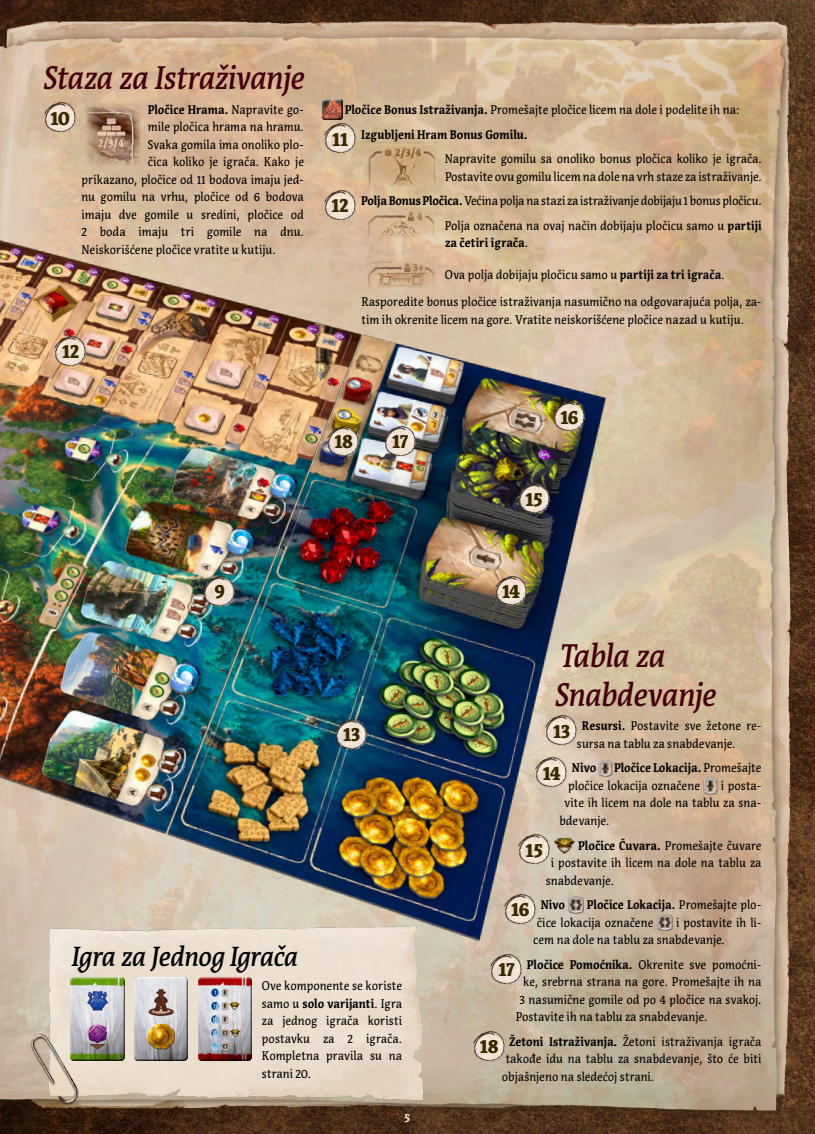
<style>
.page{position:relative;width:815px;height:1134px;background:#fff}
.page>*{position:absolute;margin:0;border:0;box-sizing:border-box;transform-origin:0 0}
.t1{font:italic 500 32.5px/39px "Acuta";letter-spacing:-.02em;color:#44000e;scale:.9 1}
.t2{font:italic 500 27.5px "Acuta";letter-spacing:-.025em;color:#000;scale:.9 1}
.t3{font:900 20px "Acuta";letter-spacing:-.025em;color:#352900;scale:.9 1}
.t4{font:12.5px/17.5px "Acuta";letter-spacing:-.005em;color:#000;scale:.9 1}
.t5{font:700 12.5px "Acuta";letter-spacing:-.005em;color:#000;scale:.9 1}
.t6{font:900 12.5px "Acuta";color:#e7d5b5;scale:.9 1}
.s1{font-weight:400}
.s2{font-weight:700}
.s3{font-weight:900;font-size:20px;color:#352900}
</style>
<div class="page">
<img style="left:0;top:0;width:815px;height:76px">
<img style="left:0;top:76px;width:815px;height:1058px">
<img style="left:31px;top:927px;width:394px;height:178px">
<div style="left:70px;top:978px;width:55px;height:83px;background:#000;opacity:.75"></div>
<div style="left:134px;top:978px;width:55px;height:84px;background:#000;opacity:.75"></div>
<div style="left:197px;top:978px;width:55px;height:83px;background:#000;opacity:.75"></div>
<img style="left:44px;top:102px;width:32px;height:31px">
<img style="left:81px;top:98px;width:63px;height:71px">
<div style="left:322px;top:99px;width:20px;height:19px;background:#fff;opacity:.75"></div>
<div style="left:322px;top:100px;width:20px;height:19px;background:#000;opacity:.75"></div>
<img style="left:324px;top:123px;width:32px;height:31px">
<img style="left:361px;top:137px;width:80px;height:53px">
<img style="left:324px;top:190px;width:32px;height:30px">
<img style="left:361px;top:203px;width:80px;height:39px">
<img style="left:361px;top:252px;width:80px;height:39px">
<img style="left:546px;top:715px;width:32px;height:31px">
<img style="left:536px;top:757px;width:32px;height:31px">
<img style="left:598px;top:758px;width:14px;height:20px">
<img style="left:704px;top:776px;width:13px;height:20px">
<img style="left:518px;top:834px;width:32px;height:31px">
<img style="left:554px;top:835px;width:20px;height:20px">
<img style="left:505px;top:893px;width:32px;height:31px">
<img style="left:569px;top:895px;width:14px;height:20px">
<img style="left:657px;top:913px;width:15px;height:19px">
<img style="left:491px;top:953px;width:32px;height:31px">
<img style="left:473px;top:1030px;width:32px;height:31px">
<img style="left:204px;top:575px;width:32px;height:31px">
<img style="left:55px;top:335px;width:32px;height:31px">
<img style="left:336px;top:719px;width:32px;height:30px">
<img style="left:518px;top:483px;width:32px;height:31px">
<img style="left:495px;top:575px;width:32px;height:31px">
<img style="left:554px;top:401px;width:32px;height:31px">
<img style="left:385px;top:425px;width:31px;height:31px">
<img style="left:328px;top:425px;width:32px;height:31px">
<h1 class="t1" style="left:43px;top:59px;width:292px">Staza za Istraživanje</h1>
<h3 class="t3" style="left:50px;top:105px;width:23px">10</h3>
<p class="t5" style="left:148px;top:102px;width:175px">Pločice Hrama. <span class="s1">Napravite go-</span></p>
<p class="t4" style="left:148px;top:118px;width:175px">mile pločica hrama na hramu.</p>
<p class="t4" style="left:148px;top:136px;width:175px">Svaka gomila ima onoliko plo-</p>
<p class="t4" style="left:148px;top:153px;width:175px">čica koliko je igrača. Kako je</p>
<p class="t4" style="left:81px;top:171px;width:249px">prikazano, pločice od 11 bodova imaju jed-</p>
<p class="t4" style="left:81px;top:188px;width:249px">nu gomilu na vrhu, pločice od 6 bodova</p>
<p class="t4" style="left:81px;top:206px;width:249px">imaju dve gomile u sredini, pločice od</p>
<p class="t4" style="left:81px;top:223px;width:249px">2 boda imaju tri gomile na dnu.</p>
<p class="t4" style="left:81px;top:241px;width:217px">Neiskorišćene pločice vratite u kutiju.</p>
<h3 class="t3" style="left:62px;top:339px;width:21px">12</h3>
<p class="t4" style="left:345px;top:101px;width:440px"><span class="s2">Pločice Bonus Istraživanja.</span> Promešajte pločice licem na dole i podelite ih na:</p>
<p class="t5" style="left:332px;top:126px;width:219px"><span class="s3">11</span> Izgubljeni Hram Bonus Gomilu.</p>
<p class="t4" style="left:445px;top:150px;width:354px">Napravite gomilu sa onoliko bonus pločica koliko je igrača.</p>
<p class="t4" style="left:332px;top:164px;width:480px;line-height:24.6px;text-align:right">Postavite ovu gomilu licem na dole na vrh staze za istraživanje.<br><span class="s3">12</span> <span class="s2">Polja Bonus Pločica.</span> Većina polja na stazi za istraživanje dobijaju 1 bonus pločicu.<br>Polja označena na ovaj način dobijaju pločicu samo u <span class="s2">partiji</span></p>
<p class="t5" style="left:445px;top:235px;width:94px">za četiri igrača<span class="s1">.</span></p>
<p class="t4" style="left:361px;top:261px;width:446px;line-height:27.1px;text-indent:84px">Ova polja dobijaju pločicu samo u <span class="s2">partiji za tri igrača</span>.<br>Rasporedite bonus pločice istraživanja nasumično na odgovarajuća polja, za-</p>
<p class="t4" style="left:361px;top:311px;width:427px">tim ih okrenite licem na gore. Vratite neiskorišćene pločice nazad u kutiju.</p>
<h3 class="t3" style="left:334px;top:429px;width:22px">18</h3>
<h3 class="t3" style="left:392px;top:429px;width:20px">17</h3>
<h3 class="t3" style="left:560px;top:404px;width:22px">16</h3>
<h3 class="t3" style="left:526px;top:486px;width:21px">15</h3>
<h3 class="t3" style="left:214px;top:579px;width:13px">9</h3>
<h3 class="t3" style="left:343px;top:722px;width:21px">13</h3>
<h3 class="t3" style="left:502px;top:579px;width:22px">14</h3>
<h1 class="t1" style="left:554px;top:636px;width:181px">Tabla za<br>Snabdevanje</h1>
<p class="t4" style="left:553px;top:717px;width:233px;text-align:center"><span class="s3">13</span> <span class="s2">Resursi.</span> Postavite sve žetone re&shy;sursa na tablu za snabdevanje.</p>
<p class="t5" style="left:543px;top:760px;width:61px"><span class="s3">14</span> Nivo</p>
<p class="t4" style="left:568px;top:759px;width:216px;text-indent:46px"><span class="s2">Pločice Lokacija.</span> Promešajte pločice lokacija označene</p>
<p class="t4" style="left:721px;top:777px;width:47px">i posta-</p>
<p class="t4" style="left:564px;top:794px;width:220px">vite ih licem na dole na tablu za sna-</p>
<p class="t4" style="left:559px;top:812px;width:57px">bdevanje.</p>
<h2 class="t2" style="left:71px;top:939px;width:253px">Igra za Jednog Igrača</h2>
<p class="t4" style="left:262px;top:977px;width:157px;text-align:justify">Ove komponente se koriste samo u <span class="s2">solo varijanti</span>. Igra za jednog igrača koristi postavku za 2 igrača.<br>Kompletna pravila su na strani 20.</p>
<p class="t6" style="left:405px;top:1110px;width:8px">5</p>
<h3 class="t3" style="left:526px;top:837px;width:21px">15</h3>
<p class="t4" style="left:578px;top:836px;width:205px"><span class="s2">Pločice Čuvara.</span> Promešajte čuvare</p>
<p class="t4" style="left:551px;top:854px;width:236px">i postavite ih licem na dole na tablu za</p>
<p class="t4" style="left:546px;top:871px;width:77px">snabdevanje.</p>
<p class="t5" style="left:511px;top:897px;width:61px"><span class="s3">16</span> Nivo</p>
<p class="t4" style="left:537px;top:896px;width:251px;text-indent:50px"><span class="s2">Pločice Lokacija.</span> Promešajte plo&shy;čice lokacija označene</p>
<p class="t4" style="left:533px;top:913px;width:255px;text-indent:143px">i postavite ih li&shy;cem na dole na tablu za snabdevanje.</p>
<p class="t4" style="left:499px;top:956px;width:294px"><span class="s3">17</span> <span class="s2">Pločice Pomoćnika.</span> Okrenite sve pomoćni-</p>
<p class="t4" style="left:523px;top:973px;width:266px">ke, srebrna strana na gore. Promešajte ih na</p>
<p class="t4" style="left:519px;top:991px;width:270px">3 nasumične gomile od po 4 pločice na svakoj.</p>
<p class="t4" style="left:516px;top:1008px;width:214px">Postavite ih na tablu za snabdevanje.</p>
<p class="t4" style="left:502px;top:1033px;width:290px;text-align:justify;text-indent:-22px"><span class="s3">18</span> <span class="s2">Žetoni Istraživanja.</span> Žetoni istraživanja igrača takođe idu na tablu za snabdevanje, što će biti objašnjeno na sledećoj strani.</p>
</div>
